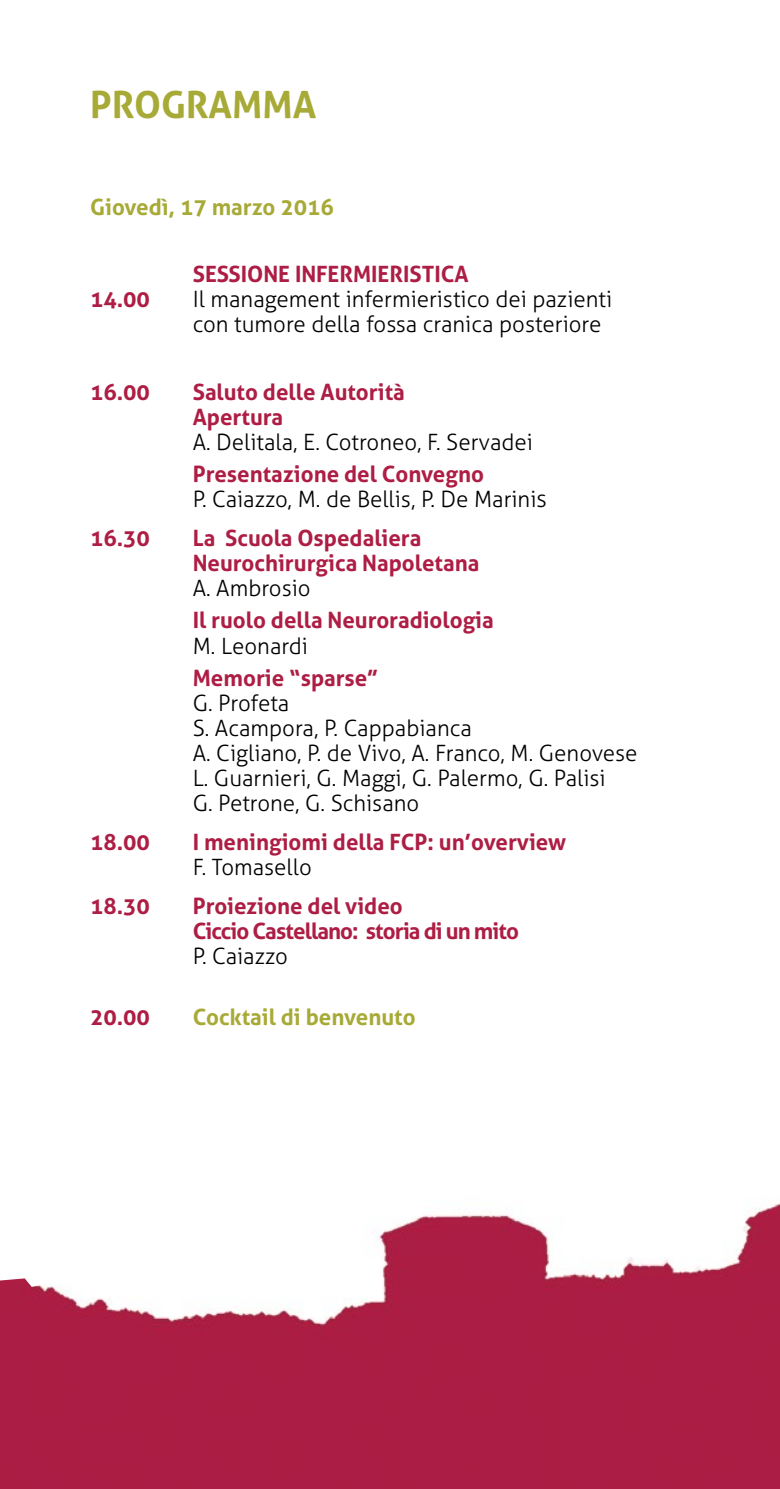
<style>
.page{position:relative;width:780px;height:1489px;background:#fff}
.page>*{position:absolute;margin:0;border:0;box-sizing:border-box;transform-origin:0 0}
.t1{font:700 37.5px "Aller";color:#a7aa37}
.t2{font:300 22.5px/25px "Aller";color:#000}
.t3{font:700 22.5px/25px "Aller";color:#ad1d44}
.t4{font:700 22.5px/25px "Aller";letter-spacing:-.04em;color:#ad1d44}
.t5{font:700 22.5px "Aller";color:#a7aa37}
</style>
<div class="page">
<img style="left:0;top:1203px;width:780px;height:285px">
<svg style="left:0;top:1227px;width:82px;height:59px"></svg>
<h1 class="t1" style="left:90px;top:81px;width:228px">PROGRAMMA</h1>
<p class="t5" style="left:90px;top:193px;width:245px">Giovedì, 17 marzo 2016</p>
<p class="t3" style="left:193px;top:262px;width:277px">SESSIONE INFERMIERISTICA</p>
<p class="t3" style="left:90px;top:287px;width:61px">14.00</p>
<p class="t2" style="left:193px;top:287px;width:421px">Il management infermieristico dei pazienti con tumore della fossa cranica posteriore</p>
<p class="t3" style="left:90px;top:379px;width:61px">16.00</p>
<p class="t3" style="left:193px;top:379px;width:213px">Saluto delle Autorità<br>Apertura</p>
<p class="t2" style="left:193px;top:429px;width:342px">A. Delitala, E. Cotroneo, F. Servadei</p>
<p class="t3" style="left:193px;top:461px;width:293px">Presentazione del Convegno</p>
<p class="t2" style="left:193px;top:486px;width:355px">P. Caiazzo, M. de Bellis, P. De MariniS</p>
<p class="t3" style="left:90px;top:525px;width:61px">16.30</p>
<p class="t3" style="left:193px;top:525px;width:288px">La Scuola Ospedaliera<br>Neurochirurgica Napoletana</p>
<p class="t2" style="left:193px;top:576px;width:119px">A. Ambrosio</p>
<p class="t3" style="left:193px;top:608px;width:302px">Il ruolo della Neuroradiologia</p>
<p class="t2" style="left:193px;top:633px;width:117px">M. Leonardi</p>
<p class="t3" style="left:193px;top:665px;width:187px">Memorie “sparse”</p>
<p class="t2" style="left:193px;top:690px;width:446px">G. Profeta<br>S. Acampora, P. Cappabianca<br>A. Cigliano, P. de Vivo, A. Franco, M. Genovese<br>L. Guarnieri, G. Maggi, G. Palermo, G. Palisi<br>G. Petrone, G. Schisano</p>
<p class="t3" style="left:90px;top:829px;width:61px">18.00</p>
<p class="t3" style="left:193px;top:829px;width:375px">I meningiomi della FCP: un’overview</p>
<p class="t2" style="left:193px;top:854px;width:120px">F. Tomasello</p>
<p class="t3" style="left:90px;top:893px;width:61px">18.30</p>
<p class="t4" style="left:193px;top:893px;width:328px">Proiezione del video<br>Ciccio Castellano: storia di un mito</p>
<p class="t2" style="left:193px;top:943px;width:97px">P. Caiazzo</p>
<p class="t3" style="left:90px;top:1003px;width:61px">20.00</p>
<p class="t5" style="left:193px;top:1002px;width:224px">Cocktail di benvenuto</p>
</div>
